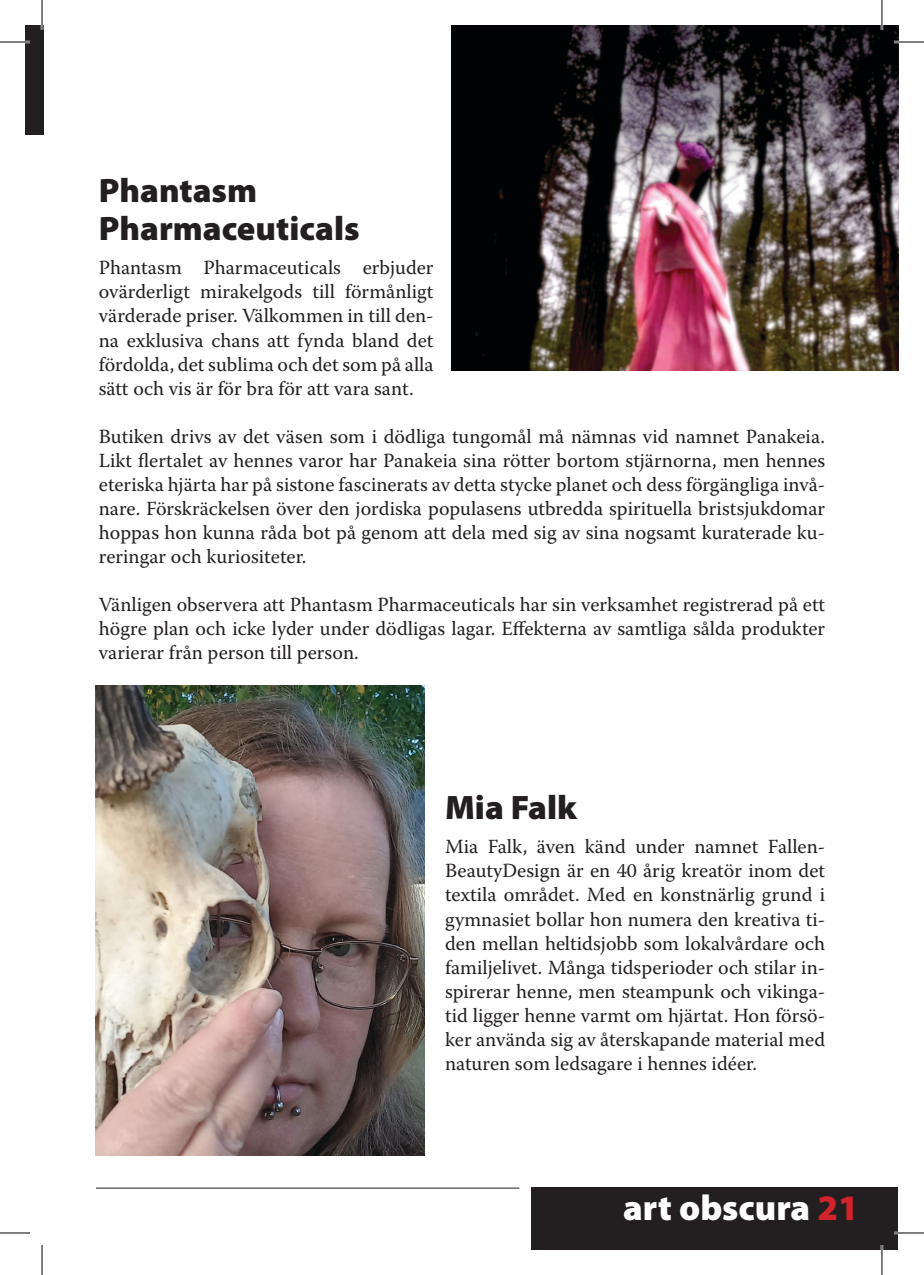
<style>
.page{position:relative;width:924px;height:1275px;background:#fff}
.page>*{position:absolute;margin:0;border:0;box-sizing:border-box;transform-origin:0 0}
.t1{font:900 36px "Myriad Pro";color:#fff}
.t2{font:900 34px "Myriad Pro";color:#231f20}
.t3{font:20px/24px "Warnock Pro";color:#231f20;text-align:justify}
.s1{color:#d2232a}
</style>
<div class="page">
<div style="left:531px;top:1187px;width:365px;height:63px;background:#231f20"></div>
<hr style="left:96px;top:1187px;width:423px;height:1px;background:#231f20">
<div style="left:25px;top:25px;width:19px;height:110px;background:#231f20"></div>
<img style="left:451px;top:25px;width:447px;height:346px">
<img style="left:96px;top:685px;width:329px;height:470px">
<hr style="left:0;top:41px;width:30px;height:2px;background:#fff">
<hr style="left:893px;top:41px;width:30px;height:2px;background:#fff">
<hr style="left:893px;top:1231px;width:30px;height:3px;background:#fff">
<hr style="left:41px;top:0;width:2px;height:30px;background:#fff">
<hr style="left:880px;top:0;width:2px;height:30px;background:#fff">
<hr style="left:880px;top:1245px;width:2px;height:30px;background:#fff">
<hr style="left:0;top:42px;width:30px;height:1px;background:#000">
<hr style="left:893px;top:42px;width:30px;height:1px;background:#000">
<hr style="left:0;top:1232px;width:30px;height:1px;background:#000">
<hr style="left:893px;top:1232px;width:30px;height:1px;background:#000">
<hr style="left:42px;top:0;width:1px;height:30px;background:#000">
<hr style="left:42px;top:1245px;width:1px;height:30px;background:#000">
<hr style="left:881px;top:0;width:1px;height:30px;background:#000">
<hr style="left:881px;top:1245px;width:1px;height:30px;background:#000">
<p class="t2" style="left:99px;top:168px;width:160px">Phantasm</p>
<p class="t2" style="left:99px;top:206px;width:262px">Pharmaceuticals</p>
<p class="t3" style="left:99px;top:255px;width:336px">Phantasm Pharmaceuticals erbjuder ovärderligt mirakelgods till förmånligt värderade priser. Välkommen in till den&shy;na exklusiva chans att fynda bland det fördolda, det sublima och det som på alla sätt och vis är för bra för att vara sant.</p>
<p class="t3" style="left:99px;top:423px;width:727px">Butiken drivs av det väsen som i dödliga tungomål må nämnas vid namnet Panakeia.<br>Likt flertalet av hennes varor har Panakeia sina rötter bortom stjärnorna, men hennes eteriska hjärta har på sistone fascinerats av detta stycke planet och dess förgängliga invå&shy;nare. Förskräckelsen över den jordiska populasens utbredda spirituella bristsjukdomar hoppas hon kunna råda bot på genom att dela med sig av sina nogsamt kuraterade ku&shy;reringar och kuriositeter.</p>
<p class="t3" style="left:99px;top:591px;width:727px">Vänligen observera att Phantasm Pharmaceuticals har sin verksamhet registrerad på ett högre plan och icke lyder under dödligas lagar. Effekterna av samtliga sålda produkter varierar från person till person.</p>
<p class="t2" style="left:445px;top:785px;width:133px">Mia Falk</p>
<p class="t3" style="left:445px;top:834px;width:381px">Mia Falk, även känd under namnet Fallen-BeautyDesign är en 40 årig kreatör inom det textila området. Med en konstnärlig grund i gymnasiet bollar hon numera den kreativa ti&shy;den mellan heltidsjobb som lokalvårdare och familjelivet. Många tidsperioder och stilar in&shy;spirerar henne, men steampunk och vikinga&shy;tid ligger henne varmt om hjärtat. Hon försö&shy;ker använda sig av återskapande material med naturen som ledsagare i hennes idéer.</p>
<p class="t1" style="left:623px;top:1184px;width:237px">art obscura <span class="s1">21</span></p>
</div>
